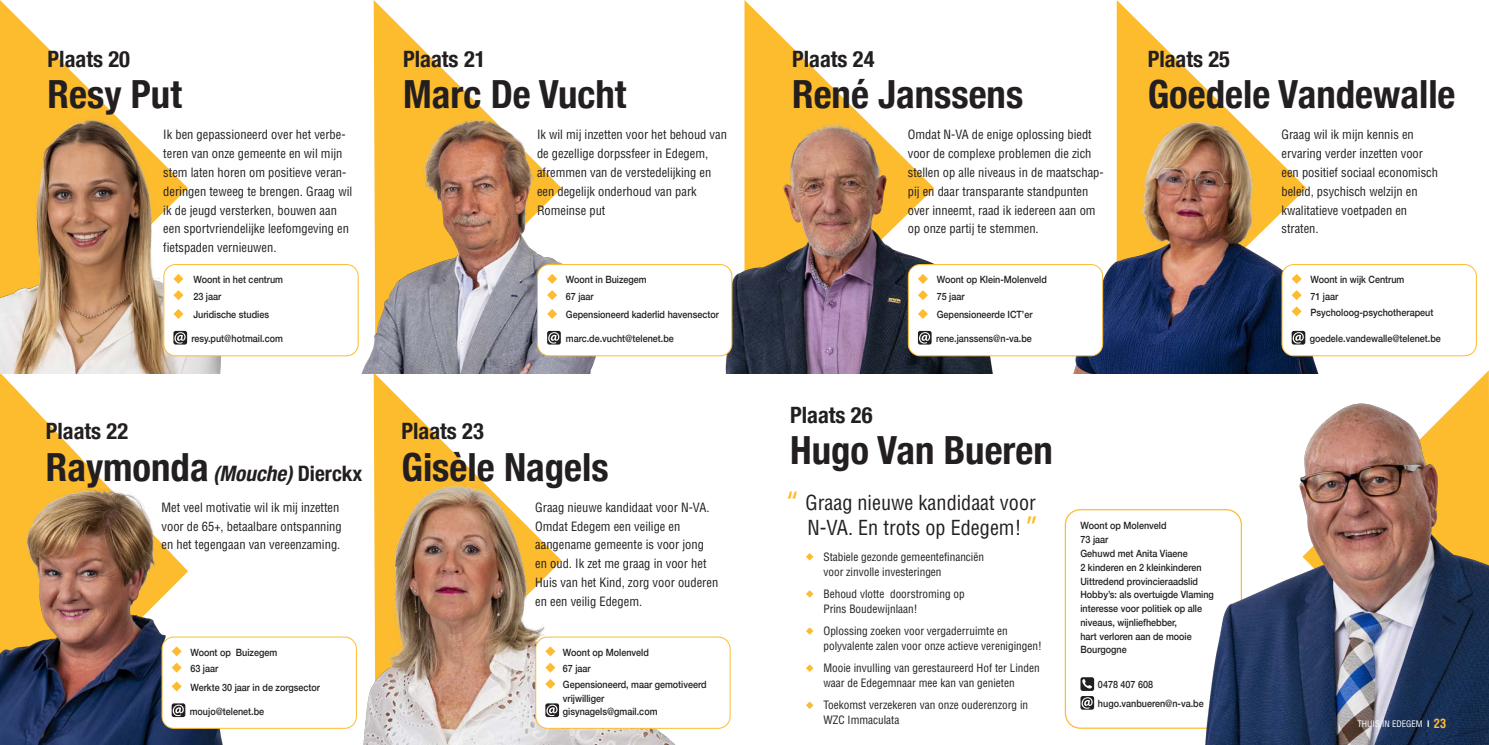
<style>
.page{position:relative;width:1489px;height:745px;background:#fff}
.page>*{position:absolute;margin:0;border:0;box-sizing:border-box;transform-origin:0 0}
.t1{font:700 condensed 38.75px "Helvetica Neue";color:#231f20}
.t2{font:700 condensed 22.5px "Helvetica Neue";color:#231f20}
.RS___Quote{font:condensed 20.12px "Helvetica";color:#231f20}
.RS___body_tab{font:condensed 12.5px/18.8px "Helvetica";color:#231f20}
.RS___body_tab-2{font:condensed 11.25px/15px "Helvetica";color:#231f20}
.t3{font:500 10px/13.8px "Helvetica Neue";color:#231f20;scale:.9 1}
.t4{font:condensed 8.75px "Helvetica";color:#fff}
.s1{font-style:italic;font-size:21.25px}
.s2{font-size:21.25px}
.s3{font-family:"Neo Sans Pro";font-stretch:normal;font-size:31.25px;color:#fdbb2e}
.s4{font-weight:700}
.s5{font-weight:700;font-size:12.5px;color:#fdbb2e}
</style>
<div class="page">
<svg style="left:0;top:0;width:81px;height:81px"></svg>
<svg style="left:373px;top:0;width:90px;height:89px"></svg>
<svg style="left:0;top:373px;width:188px;height:102px"></svg>
<svg style="left:373px;top:373px;width:188px;height:58px"></svg>
<img style="left:143px;top:431px;width:588px;height:313px">
<svg style="left:744px;top:0;width:77px;height:76px"></svg>
<svg style="left:1116px;top:0;width:99px;height:97px"></svg>
<img style="left:620px;top:76px;width:311px;height:297px">
<svg style="left:806px;top:553px;width:7px;height:7px"></svg>
<svg style="left:806px;top:590px;width:7px;height:7px"></svg>
<svg style="left:806px;top:627px;width:7px;height:7px"></svg>
<svg style="left:806px;top:664px;width:7px;height:7px"></svg>
<svg style="left:806px;top:701px;width:7px;height:7px"></svg>
<img style="left:0;top:81px;width:158px;height:292px">
<img style="left:158px;top:89px;width:462px;height:284px">
<img style="left:0;top:475px;width:243px;height:269px">
<img style="left:931px;top:97px;width:376px;height:276px">
<img style="left:964px;top:322px;width:524px;height:422px">
<div style="left:164px;top:264px;width:194px;height:91px;background:#fff;border-radius:12px"></div>
<div style="left:163px;top:264px;width:195px;height:92px;border:1px solid #fdbb2e;border-radius:12px"></div>
<svg style="left:173px;top:274px;width:10px;height:10px"></svg>
<svg style="left:173px;top:290px;width:10px;height:10px"></svg>
<svg style="left:173px;top:309px;width:10px;height:10px"></svg>
<div style="left:173px;top:330px;width:14px;height:14px;background:#231f20;border-radius:2px"></div>
<svg style="left:174px;top:332px;width:12px;height:11px"></svg>
<div style="left:537px;top:264px;width:194px;height:91px;background:#fff;border-radius:12px"></div>
<div style="left:537px;top:264px;width:195px;height:92px;border:1px solid #fdbb2e;border-radius:12px"></div>
<svg style="left:547px;top:274px;width:10px;height:10px"></svg>
<svg style="left:547px;top:290px;width:10px;height:10px"></svg>
<svg style="left:547px;top:309px;width:10px;height:10px"></svg>
<svg style="left:547px;top:330px;width:14px;height:14px"></svg>
<svg style="left:548px;top:332px;width:11px;height:11px"></svg>
<div style="left:162px;top:636px;width:194px;height:91px;background:#fff;border-radius:12px"></div>
<div style="left:161px;top:636px;width:196px;height:92px;border:1px solid #fdbb2e;border-radius:12px"></div>
<svg style="left:172px;top:646px;width:10px;height:10px"></svg>
<svg style="left:172px;top:662px;width:10px;height:10px"></svg>
<svg style="left:172px;top:681px;width:10px;height:10px"></svg>
<svg style="left:172px;top:703px;width:13px;height:13px"></svg>
<svg style="left:173px;top:704px;width:11px;height:11px"></svg>
<div style="left:535px;top:636px;width:195px;height:91px;background:#fff;border-radius:12px"></div>
<div style="left:535px;top:636px;width:195px;height:92px;border:1px solid #fdbb2e;border-radius:12px"></div>
<svg style="left:545px;top:646px;width:10px;height:10px"></svg>
<svg style="left:545px;top:662px;width:10px;height:10px"></svg>
<svg style="left:545px;top:679px;width:10px;height:9px"></svg>
<svg style="left:545px;top:703px;width:14px;height:13px"></svg>
<svg style="left:546px;top:704px;width:11px;height:11px"></svg>
<div style="left:908px;top:264px;width:194px;height:91px;background:#fff;border-radius:12px"></div>
<div style="left:907px;top:264px;width:196px;height:92px;border:1px solid #fdbb2e;border-radius:12px"></div>
<svg style="left:918px;top:274px;width:9px;height:10px"></svg>
<svg style="left:918px;top:290px;width:9px;height:10px"></svg>
<svg style="left:918px;top:309px;width:9px;height:10px"></svg>
<div style="left:917px;top:330px;width:14px;height:14px;background:#231f20;border-radius:2px"></div>
<svg style="left:919px;top:332px;width:11px;height:11px"></svg>
<div style="left:1281px;top:264px;width:195px;height:91px;background:#fff;border-radius:12px"></div>
<div style="left:1281px;top:264px;width:195px;height:92px;border:1px solid #fdbb2e;border-radius:12px"></div>
<svg style="left:1291px;top:274px;width:10px;height:10px"></svg>
<svg style="left:1291px;top:290px;width:10px;height:10px"></svg>
<svg style="left:1291px;top:306px;width:10px;height:10px"></svg>
<svg style="left:1291px;top:330px;width:14px;height:14px"></svg>
<svg style="left:1292px;top:332px;width:11px;height:11px"></svg>
<p class="t2" style="left:48px;top:40px;width:84px">Plaats 20</p>
<p class="t1" style="left:48px;top:62px;width:136px">Resy Put</p>
<p class="RS___body_tab" style="left:163px;top:125px;width:190px">Ik ben gepassioneerd over het verbe&shy;teren van onze gemeente en wil mijn stem laten horen om positieve veran&shy;deringen teweeg te brengen. Graag wil ik de jeugd versterken, bouwen aan een sportvriendelijke leefomgeving en fietspaden vernieuwen.</p>
<p class="t3" style="left:193px;top:272px;width:101px">Woont in het centrum</p>
<p class="t3" style="left:193px;top:288px;width:32px">23 jaar</p>
<p class="t3" style="left:193px;top:307px;width:85px">Juridische studies</p>
<p class="t3" style="left:191px;top:330px;width:103px">resy.put@hotmail.com</p>
<p class="t2" style="left:46px;top:412px;width:84px">Plaats 22</p>
<p class="t1" style="left:46px;top:434px;width:318px">Raymonda <span class="s1">(Mouche)</span><span class="s2">Dierckx</span></p>
<p class="RS___body_tab" style="left:161px;top:497px;width:182px">Met veel motivatie wil ik mij inzetten voor de 65+, betaalbare ontspanning en het tegengaan van vereenzaming.</p>
<p class="t3" style="left:190px;top:644px;width:98px">Woont op Buizegem</p>
<p class="t3" style="left:190px;top:660px;width:32px">63 jaar</p>
<p class="t3" style="left:190px;top:679px;width:145px">Werkte 30 jaar in de zorgsector</p>
<p class="t3" style="left:190px;top:702px;width:84px">moujo@telenet.be</p>
<p class="t2" style="left:403px;top:40px;width:84px">Plaats 21</p>
<p class="t1" style="left:403px;top:62px;width:225px">Marc De Vucht</p>
<p class="RS___body_tab" style="left:537px;top:125px;width:191px">Ik wil mij inzetten voor het behoud van de gezellige dorpssfeer in Edegem, afremmen van de verstedelijking en een degelijk onderhoud van park<br>Romeinse put</p>
<p class="t3" style="left:566px;top:272px;width:91px">Woont in Buizegem</p>
<p class="t3" style="left:566px;top:288px;width:32px">67 jaar</p>
<p class="t3" style="left:566px;top:307px;width:171px">Gepensioneerd kaderlid havensector</p>
<p class="t3" style="left:566px;top:330px;width:121px">marc.de.vucht@telenet.be</p>
<p class="t2" style="left:401px;top:412px;width:84px">Plaats 23</p>
<p class="t1" style="left:401px;top:434px;width:209px">Gisèle Nagels</p>
<p class="RS___body_tab" style="left:535px;top:497px;width:184px">Graag nieuwe kandidaat voor N-VA.<br>Omdat Edegem een veilige en aangename gemeente is voor jong en oud. Ik zet me graag in voor het<br>Huis van het Kind, zorg voor ouderen en een veilig Edegem.</p>
<p class="t3" style="left:563px;top:644px;width:97px">Woont op Molenveld</p>
<p class="t3" style="left:563px;top:660px;width:32px">67 jaar</p>
<p class="t3" style="left:563px;top:676px;width:161px">Gepensioneerd, maar gemotiveerd vrijwilliger<sup>_</sup></p>
<p class="t3" style="left:563px;top:702px;width:107px">gisynagels@gmail.com</p>
<p class="t2" style="left:792px;top:40px;width:84px">Plaats 24</p>
<p class="t1" style="left:792px;top:62px;width:232px">René Janssens</p>
<p class="RS___body_tab" style="left:907px;top:125px;width:197px">Omdat N-VA de enige oplossing biedt voor de complexe problemen die zich stellen op alle niveaus in de maatschap&shy;pij en daar transparante standpunten over inneemt, raad ik iedereen aan om op onze partij te stemmen.</p>
<p class="t3" style="left:936px;top:272px;width:124px">Woont op Klein-Molenveld</p>
<p class="t3" style="left:936px;top:288px;width:32px">75 jaar</p>
<p class="t3" style="left:936px;top:307px;width:108px">Gepensioneerde ICT’er</p>
<p class="t3" style="left:936px;top:330px;width:108px">rene.janssens@n-va.be</p>
<p class="t2" style="left:1147px;top:40px;width:84px">Plaats 25</p>
<p class="t1" style="left:1147px;top:62px;width:309px">Goedele Vandewalle</p>
<p class="RS___body_tab" style="left:1281px;top:125px;width:158px">Graag wil ik mijn kennis en ervaring verder inzetten voor een positief sociaal economisch beleid, psychisch welzijn en kwalitatieve voetpaden en straten.</p>
<p class="t3" style="left:1310px;top:272px;width:106px">Woont in wijk Centrum</p>
<p class="t3" style="left:1310px;top:288px;width:32px">71 jaar</p>
<p class="t3" style="left:1310px;top:304px;width:138px">Psycholoog-psychotherapeut</p>
<p class="t3" style="left:1309px;top:330px;width:147px">goedele.vandewalle@telenet.be</p>
<p class="t2" style="left:790px;top:396px;width:84px">Plaats 26</p>
<p class="t1" style="left:790px;top:418px;width:264px">Hugo Van Bueren</p>
<p class="RS___Quote" style="left:787px;top:489px;width:250px"><span class="s3">“</span> Graag nieuwe kandidaat voor</p>
<p class="RS___Quote" style="left:807px;top:514px;width:231px">N-VA. En trots op Edegem! <span class="s3">”</span></p>
<p class="t3" style="left:1080px;top:518px;width:97px">Woont op Molenveld</p>
<p class="t3" style="left:1080px;top:531px;width:32px">73 jaar</p>
<p class="t3" style="left:1080px;top:545px;width:121px">Gehuwd met Anita Viaene</p>
<p class="t3" style="left:1080px;top:559px;width:136px">2 kinderen en 2 kleinkinderen</p>
<p class="t3" style="left:1080px;top:573px;width:132px">Uittredend provincieraadslid</p>
<p class="t3" style="left:1080px;top:586px;width:150px">Hobby’s: als overtuigde Vlaming interesse voor politiek op alle niveaus, wijnliefhebber,</p>
<p class="t3" style="left:1080px;top:628px;width:125px">hart verloren aan de mooie<br>Bourgogne</p>
<p class="t3" style="left:1097px;top:676px;width:63px">0478 407 608</p>
<p class="t3" style="left:1097px;top:695px;width:119px">hugo.vanbueren@n-va.be</p>
<p class="RS___body_tab-2" style="left:823px;top:548px;width:162px">Stabiele gezonde gemeentefinanciën voor zinvolle investeringen</p>
<p class="RS___body_tab-2" style="left:823px;top:585px;width:143px">Behoud vlotte doorstroming op<br>Prins Boudewijnlaan!</p>
<p class="RS___body_tab-2" style="left:823px;top:622px;width:220px">Oplossing zoeken voor vergaderruimte en polyvalente zalen voor onze actieve verenigingen!</p>
<p class="RS___body_tab-2" style="left:823px;top:659px;width:218px">Mooie invulling van gerestaureerd Hof ter Linden waar de Edegemnaar mee kan van genieten</p>
<p class="RS___body_tab-2" style="left:823px;top:697px;width:206px">Toekomst verzekeren van onze ouderenzorg in<br>WZC Immaculata</p>
<p class="t4" style="left:1357px;top:717px;width:90px">THUIS IN EDEGEM <span class="s4">I</span> <span class="s5">23</span></p>
</div>
